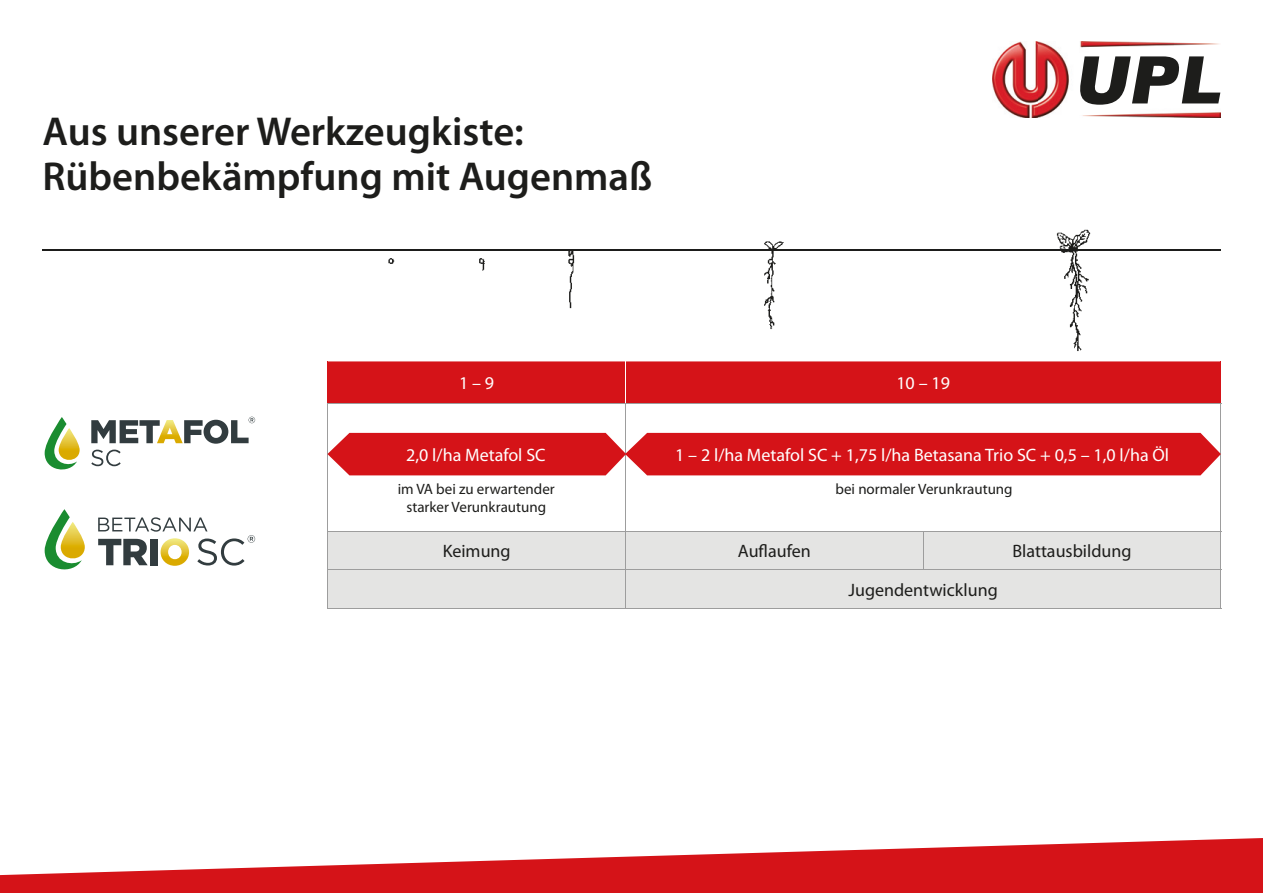
<style>
.page{position:relative;width:1263px;height:893px;background:#fff}
.page>*{position:absolute;margin:0;border:0;box-sizing:border-box;transform-origin:0 0}
.t1{font:600 40.5px/45px "Myriad Pro";color:#1d1d1b}
.t2{font:18px "Myriad Pro";color:#fff}
.t3{font:18px "Myriad Pro";color:#1d1d1b}
.t4{font:15px "Myriad Pro";color:#1d1d1b}
</style>
<div class="page">
<svg style="left:0;top:838px;width:1263px;height:55px;fill:#d51318"></svg>
<img style="left:993px;top:42px;width:227px;height:76px">
<svg style="left:1078px;top:56px;width:142px;height:49px"></svg>
<div style="left:328px;top:361px;width:892px;height:43px;background:#d51318"></div>
<div style="left:328px;top:532px;width:892px;height:76px;background:#e4e4e3"></div>
<hr style="left:625px;top:361px;width:1px;height:43px;background:#fff">
<hr style="left:327px;top:361px;width:1px;height:43px;background:#d51318">
<hr style="left:1220px;top:361px;width:1px;height:43px;background:#d51318">
<hr style="left:327px;top:532px;width:1px;height:37px;background:#9d9d9d">
<hr style="left:625px;top:532px;width:1px;height:37px;background:#9d9d9d">
<hr style="left:923px;top:532px;width:1px;height:37px;background:#9d9d9d">
<hr style="left:1220px;top:532px;width:1px;height:37px;background:#9d9d9d">
<hr style="left:327px;top:569px;width:298px;height:1px;background:#9d9d9d">
<hr style="left:327px;top:570px;width:1px;height:38px;background:#9d9d9d">
<hr style="left:625px;top:569px;width:298px;height:1px;background:#9d9d9d">
<hr style="left:625px;top:570px;width:1px;height:38px;background:#9d9d9d">
<hr style="left:923px;top:569px;width:298px;height:1px;background:#9d9d9d">
<hr style="left:1220px;top:570px;width:1px;height:38px;background:#9d9d9d">
<hr style="left:327px;top:608px;width:298px;height:1px;background:#9d9d9d">
<hr style="left:625px;top:608px;width:298px;height:1px;background:#9d9d9d">
<hr style="left:923px;top:608px;width:298px;height:1px;background:#9d9d9d">
<hr style="left:327px;top:404px;width:298px;height:1px;background:#9d9d9d">
<hr style="left:327px;top:404px;width:1px;height:127px;background:#9d9d9d">
<hr style="left:625px;top:404px;width:298px;height:1px;background:#9d9d9d">
<hr style="left:625px;top:404px;width:1px;height:127px;background:#9d9d9d">
<hr style="left:923px;top:404px;width:298px;height:1px;background:#9d9d9d">
<hr style="left:1220px;top:404px;width:1px;height:127px;background:#9d9d9d">
<hr style="left:327px;top:531px;width:298px;height:1px;background:#9d9d9d">
<hr style="left:625px;top:531px;width:298px;height:1px;background:#9d9d9d">
<hr style="left:923px;top:531px;width:298px;height:1px;background:#9d9d9d">
<img style="left:388px;top:251px;width:187px;height:58px">
<img style="left:764px;top:241px;width:20px;height:89px">
<img style="left:1056px;top:229px;width:35px;height:123px">
<hr style="left:43px;top:249px;width:1178px;height:2px;background:#1d1d1b">
<div style="left:327px;top:433px;width:894px;height:42px;background:#d51318"></div>
<svg style="left:91px;top:450px;width:30px;height:16px"></svg>
<svg style="left:45px;top:417px;width:35px;height:52px"></svg>
<svg style="left:91px;top:417px;width:164px;height:27px"></svg>
<svg style="left:45px;top:509px;width:40px;height:60px"></svg>
<svg style="left:98px;top:517px;width:157px;height:49px"></svg>
<h1 class="t1" style="left:43px;top:108px;width:611px">Aus unserer Werkzeugkiste:<br>Rübenbekämpfung mit Augenmaß</h1>
<p class="t2" style="left:459px;top:374px;width:37px">1 – 9</p>
<p class="t2" style="left:896px;top:374px;width:55px">10 – 19</p>
<p class="t2" style="left:406px;top:445px;width:141px">2,0 l/ha Metafol SC</p>
<p class="t2" style="left:675px;top:445px;width:495px">1 – 2 l/ha Metafol SC + 1,75 l/ha Betasana Trio SC + 0,5 – 1,0 l/ha Öl</p>
<p class="t4" style="left:398px;top:481px;width:159px">im VA bei zu erwartender</p>
<p class="t4" style="left:835px;top:481px;width:179px">bei normaler Verunkrautung</p>
<p class="t4" style="left:406px;top:499px;width:141px">starker Verunkrautung</p>
<p class="t3" style="left:443px;top:542px;width:69px">Keimung</p>
<p class="t3" style="left:738px;top:542px;width:74px">Auflaufen</p>
<p class="t3" style="left:1012px;top:542px;width:121px">Blattausbildung</p>
<p class="t3" style="left:848px;top:580px;width:151px">Jugendentwicklung</p>
</div>
